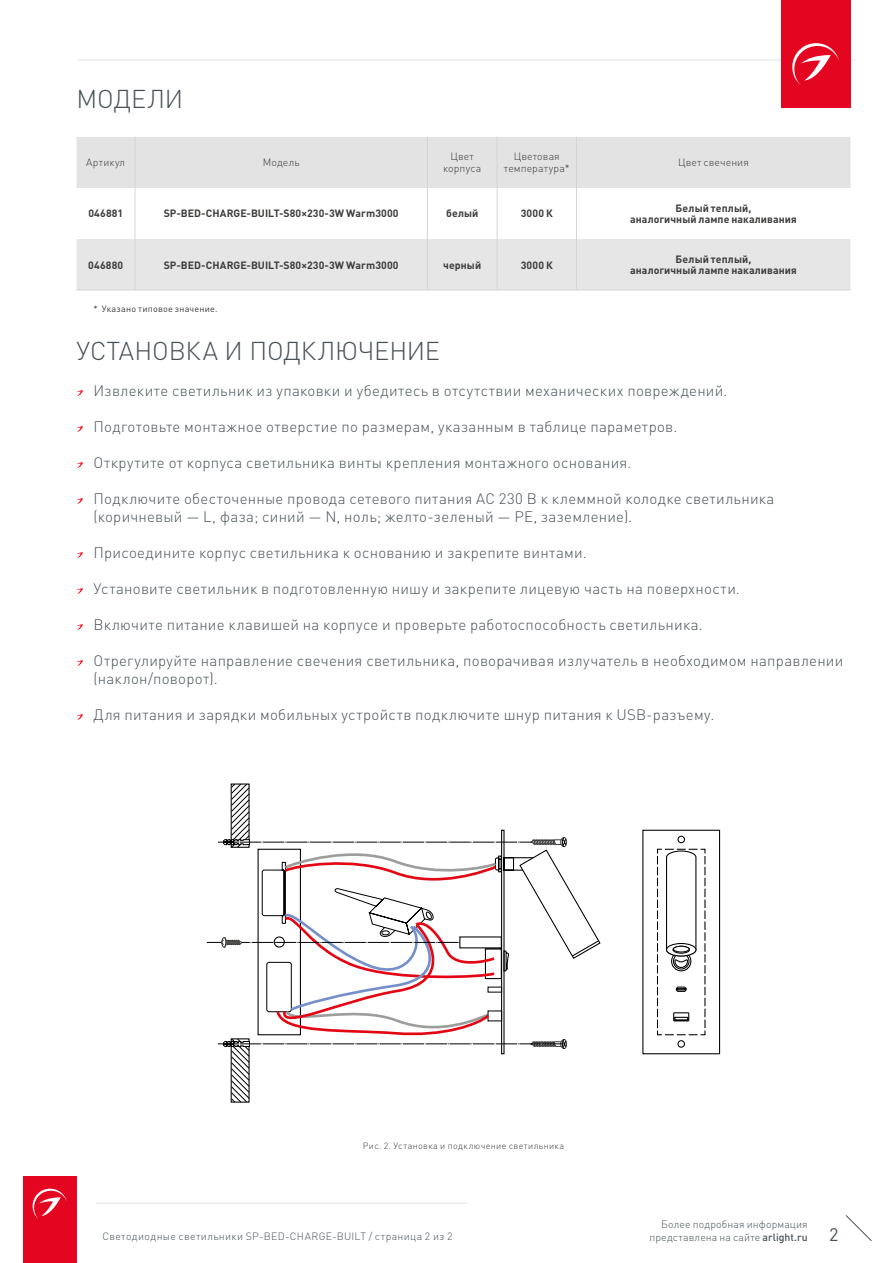
<style>
.page{position:relative;width:893px;height:1263px;background:#fff}
.page>*{position:absolute;margin:0;border:0;box-sizing:border-box;transform-origin:0 0}
.t1{font:300 25.5px "DIN Pro";letter-spacing:-.005em;color:#485156}
.t2{font:18px "DIN Pro";color:#485156}
.t3{font:300 15px/18px "DIN Pro";letter-spacing:.02em;color:#485156}
.t4{font:700 10.5px/10.5px "DIN Pro";letter-spacing:.01em;color:#3c3c3b;text-align:center}
.t5{font:300 10.5px/12.6px "DIN Pro";letter-spacing:.025em;color:#485156;text-align:right}
.t6{font:300 10.5px/12px "DIN Pro";letter-spacing:.01em;color:#3c3c3b;text-align:center}
.t7{font:300 9px "DIN Pro";letter-spacing:.04em;color:#3c3c3b}
.t8{font:9px "DIN Pro";letter-spacing:.025em;color:#3c3c3b}
.s1{font-weight:500}
</style>
<div class="page">
<svg style="left:845px;top:1215px;width:27px;height:26px"></svg>
<hr style="left:96px;top:1203px;width:371px;height:1px;background:#e3e3e3">
<div style="left:77px;top:137px;width:773px;height:51px;background:#e3e3e3"></div>
<div style="left:77px;top:239px;width:773px;height:51px;background:#e6e6e6"></div>
<hr style="left:135px;top:137px;width:1px;height:51px;background:#d5d5d5">
<hr style="left:427px;top:137px;width:1px;height:51px;background:#d5d5d5">
<hr style="left:497px;top:137px;width:1px;height:51px;background:#d5d5d5">
<hr style="left:576px;top:137px;width:1px;height:51px;background:#d5d5d5">
<hr style="left:135px;top:188px;width:1px;height:51px;background:#d5d5d5">
<hr style="left:497px;top:188px;width:1px;height:51px;background:#d5d5d5">
<hr style="left:576px;top:188px;width:1px;height:51px;background:#d5d5d5">
<hr style="left:497px;top:239px;width:1px;height:51px;background:#d5d5d5">
<hr style="left:576px;top:239px;width:1px;height:51px;background:#d5d5d5">
<hr style="left:135px;top:239px;width:1px;height:51px;background:#d5d5d5">
<hr style="left:427px;top:290px;width:70px;height:1px;background:#d5d5d5">
<hr style="left:497px;top:290px;width:79px;height:1px;background:#d5d5d5">
<hr style="left:576px;top:290px;width:274px;height:1px;background:#d5d5d5">
<hr style="left:77px;top:290px;width:58px;height:1px;background:#d5d5d5">
<hr style="left:135px;top:290px;width:292px;height:1px;background:#d5d5d5">
<hr style="left:427px;top:188px;width:1px;height:51px;background:#d5d5d5">
<hr style="left:427px;top:239px;width:1px;height:51px;background:#d5d5d5">
<svg style="left:207px;top:783px;width:514px;height:320px"></svg>
<svg style="left:77px;top:390px;width:6px;height:6px"></svg>
<svg style="left:77px;top:426px;width:6px;height:6px"></svg>
<svg style="left:77px;top:462px;width:6px;height:6px"></svg>
<svg style="left:77px;top:498px;width:6px;height:6px"></svg>
<svg style="left:77px;top:552px;width:6px;height:6px"></svg>
<svg style="left:77px;top:588px;width:6px;height:6px"></svg>
<svg style="left:77px;top:624px;width:6px;height:6px"></svg>
<svg style="left:77px;top:660px;width:6px;height:6px"></svg>
<svg style="left:77px;top:714px;width:6px;height:6px"></svg>
<hr style="left:78px;top:60px;width:777px;height:1px;background:#e3e3e3">
<div style="left:23px;top:1177px;width:54px;height:86px;background:#e40521"></div>
<svg style="left:32px;top:1188px;width:35px;height:31px"></svg>
<div style="left:781px;top:0;width:69px;height:108px;background:#e40521"></div>
<svg style="left:792px;top:43px;width:47px;height:42px"></svg>
<h1 class="t1" style="left:77px;top:81px;width:108px">МОДЕЛИ</h1>
<p class="t6" style="left:86px;top:156px;width:40px">Артикул</p>
<p class="t6" style="left:263px;top:156px;width:38px">Модель</p>
<p class="t6" style="left:443px;top:150px;width:40px">Цвет корпуса</p>
<p class="t6" style="left:504px;top:150px;width:67px">Цветовая температура*</p>
<p class="t6" style="left:678px;top:156px;width:72px">Цвет свечения</p>
<p class="t4" style="left:88px;top:208px;width:36px">046881</p>
<p class="t4" style="left:164px;top:208px;width:236px">SP-BED-CHARGE-BUILT-S80×230-3W Warm3000</p>
<p class="t4" style="left:446px;top:208px;width:34px">белый</p>
<p class="t4" style="left:521px;top:208px;width:34px">3000 К</p>
<p class="t4" style="left:630px;top:203px;width:168px">Белый теплый,<br>аналогичный лампе накаливания</p>
<p class="t4" style="left:88px;top:259px;width:37px">046880</p>
<p class="t4" style="left:164px;top:259px;width:236px">SP-BED-CHARGE-BUILT-S80×230-3W Warm3000</p>
<p class="t4" style="left:443px;top:259px;width:40px">черный</p>
<p class="t4" style="left:521px;top:259px;width:34px">3000 К</p>
<p class="t4" style="left:630px;top:254px;width:168px">Белый теплый,<br>аналогичный лампе накаливания</p>
<p class="t8" style="left:94px;top:302px;width:125px">* Указано типовое значение.</p>
<h1 class="t1" style="left:77px;top:333px;width:365px">УСТАНОВКА И ПОДКЛЮЧЕНИЕ</h1>
<p class="t3" style="left:94px;top:381px;width:635px">Извлеките светильник из упаковки и убедитесь в отсутствии механических повреждений.</p>
<p class="t3" style="left:94px;top:417px;width:585px">Подготовьте монтажное отверстие по размерам, указанным в таблице параметров.</p>
<p class="t3" style="left:94px;top:453px;width:539px">Открутите от корпуса светильника винты крепления монтажного основания.</p>
<p class="t3" style="left:94px;top:489px;width:682px">Подключите обесточенные провода сетевого питания AC 230 В к клеммной колодке светильника (коричневый — L, фаза; синий — N, ноль; желто-зеленый — PE, заземление).</p>
<p class="t3" style="left:94px;top:543px;width:495px">Присоедините корпус светильника к основанию и закрепите винтами.</p>
<p class="t3" style="left:94px;top:579px;width:648px">Установите светильник в подготовленную нишу и закрепите лицевую часть на поверхности.</p>
<p class="t3" style="left:94px;top:615px;width:611px">Включите питание клавишей на корпусе и проверьте работоспособность светильника.</p>
<p class="t3" style="left:94px;top:651px;width:751px">Отрегулируйте направление свечения светильника, поворачивая излучатель в необходимом направлении (наклон/поворот).</p>
<p class="t3" style="left:94px;top:705px;width:622px">Для питания и зарядки мобильных устройств подключите шнур питания к USB-разъему.</p>
<p class="t7" style="left:363px;top:1139px;width:203px">Рис. 2. Установка и подключение светильника</p>
<p class="t5" style="left:649px;top:1217px;width:160px">Более подробная информация представлена на сайте <span class="s1">arlight.ru</span></p>
<p class="t5" style="left:102px;top:1229px;width:352px">Светодиодные светильники SP-BED-CHARGE-BUILT / страница 2 из 2</p>
<p class="t2" style="left:829px;top:1222px;width:11px">2</p>
</div>
